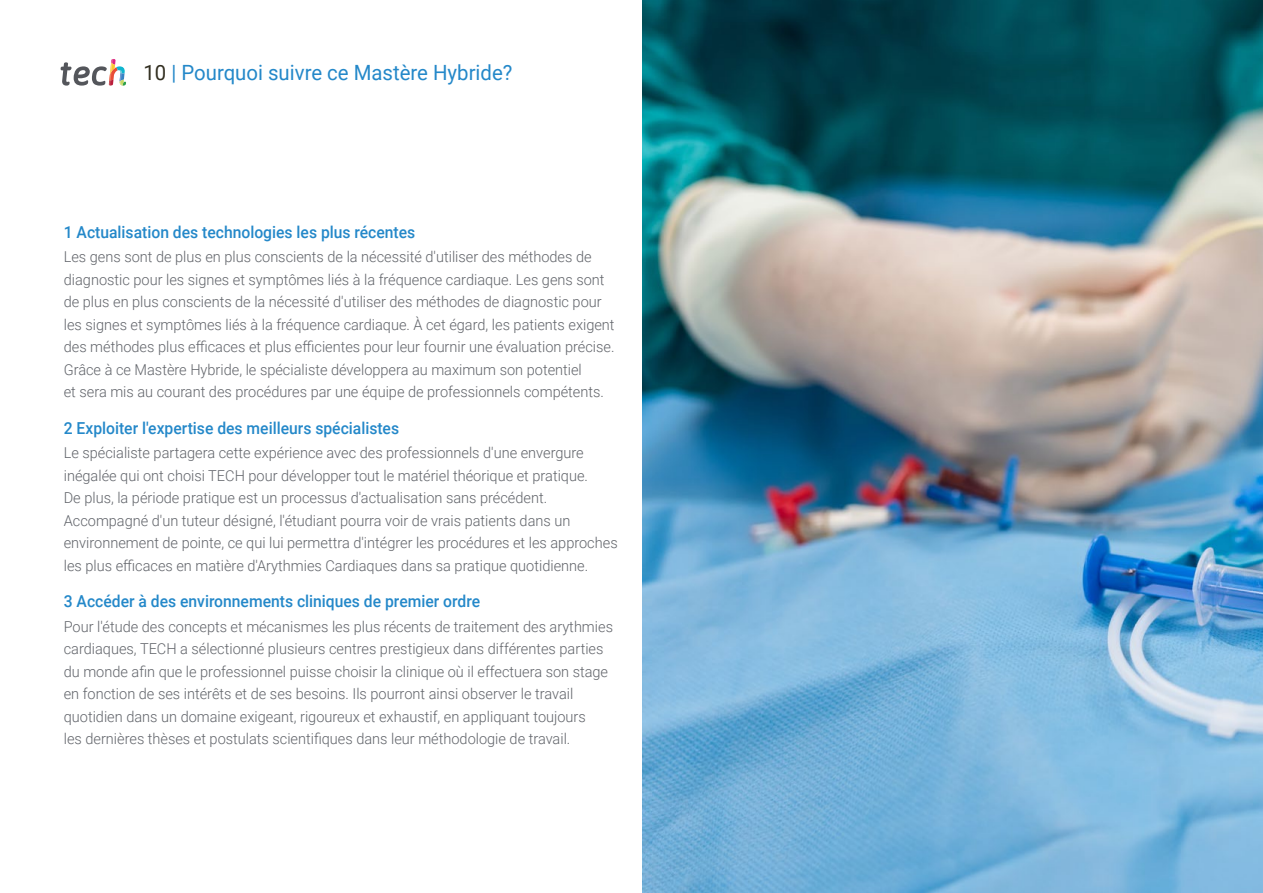
<style>
.page{position:relative;width:1263px;height:893px;background:#fff}
.page>*{position:absolute;margin:0;border:0;box-sizing:border-box;transform-origin:0 0}
.t1{font:21px "Roboto";color:#2488c9}
.t2{font:500 16.5px "Roboto";color:#2488c9;scale:.95 1}
.t3{font:300 15px/22.5px "Roboto";color:#61646a}
.s1{color:#312e20}
</style>
<div class="page">
<svg style="left:61px;top:59px;width:65px;height:27px"></svg>
<img style="left:642px;top:0;width:621px;height:893px">
<h1 class="t1" style="left:144px;top:57px;width:370px"><span class="s1">10</span> | Pourquoi suivre ce Mastère Hybride?</h1>
<p class="t2" style="left:64px;top:220px;width:372px">1 Actualisation des technologies les plus récentes</p>
<p class="t3" style="left:64px;top:245px;width:552px">Les gens sont de plus en plus conscients de la nécessité d'utiliser des méthodes de diagnostic pour les signes et symptômes liés à la fréquence cardiaque. Les gens sont de plus en plus conscients de la nécessité d'utiliser des méthodes de diagnostic pour les signes et symptômes liés à la fréquence cardiaque. À cet égard, les patients exigent des méthodes plus efficaces et plus efficientes pour leur fournir une évaluation précise.<br>Grâce à ce Mastère Hybride, le spécialiste développera au maximum son potentiel<br>et sera mis au courant des procédures par une équipe de professionnels compétents.</p>
<p class="t2" style="left:64px;top:416px;width:354px">2 Exploiter l'expertise des meilleurs spécialistes</p>
<p class="t3" style="left:64px;top:441px;width:555px">Le spécialiste partagera cette expérience avec des professionnels d'une envergure inégalée qui ont choisi TECH pour développer tout le matériel théorique et pratique.<br>De plus, la période pratique est un processus d'actualisation sans précédent.<br>Accompagné d'un tuteur désigné, l'étudiant pourra voir de vrais patients dans un environnement de pointe, ce qui lui permettra d'intégrer les procédures et les approches les plus efficaces en matière d'Arythmies Cardiaques dans sa pratique quotidienne.</p>
<p class="t2" style="left:64px;top:590px;width:440px">3 Accéder à des environnements cliniques de premier ordre</p>
<p class="t3" style="left:64px;top:614px;width:551px">Pour l'étude des concepts et mécanismes les plus récents de traitement des arythmies cardiaques, TECH a sélectionné plusieurs centres prestigieux dans différentes parties du monde afin que le professionnel puisse choisir la clinique où il effectuera son stage en fonction de ses intérêts et de ses besoins. Ils pourront ainsi observer le travail quotidien dans un domaine exigeant, rigoureux et exhaustif, en appliquant toujours<br>les dernières thèses et postulats scientifiques dans leur méthodologie de travail.</p>
</div>
